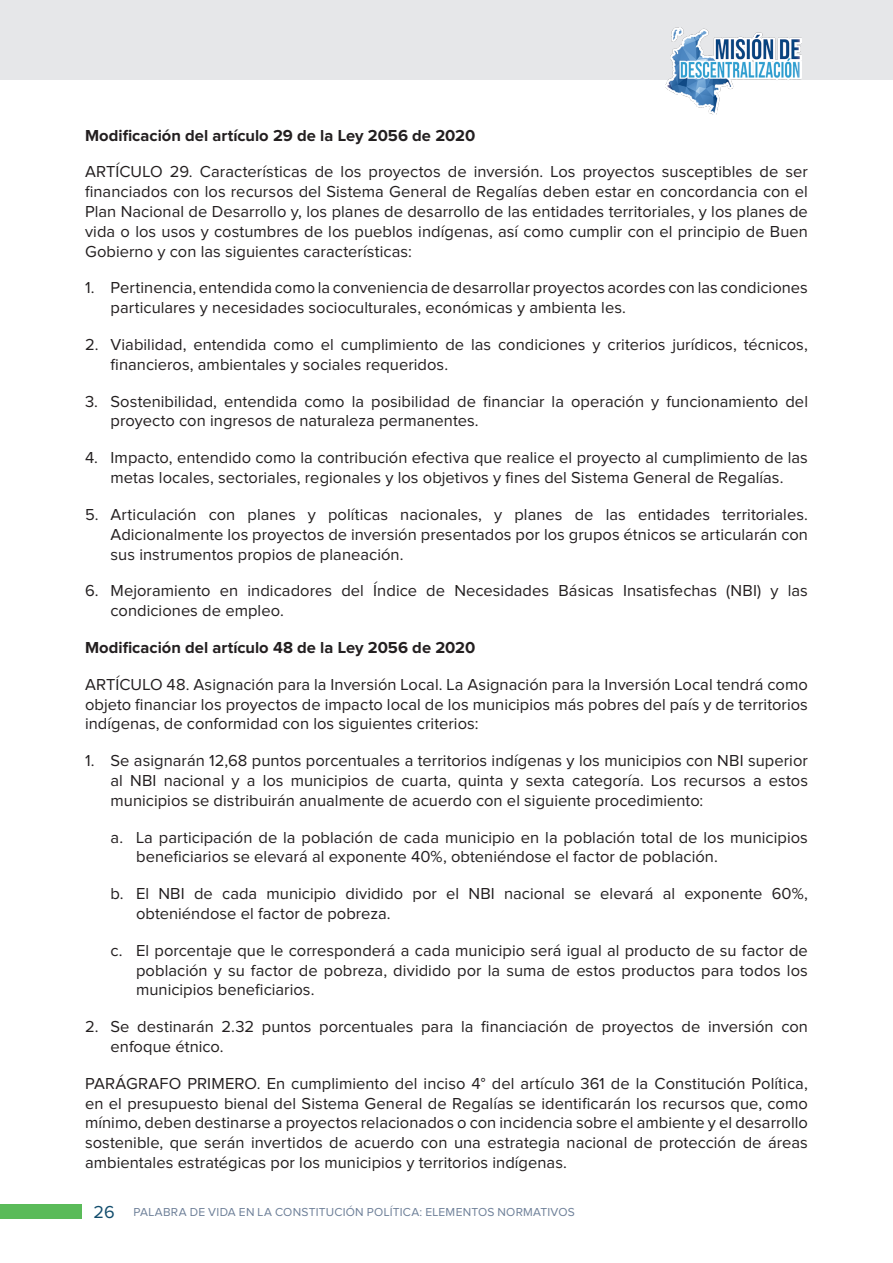
<style>
.page{position:relative;width:893px;height:1263px;background:#fff}
.page>*{position:absolute;margin:0;border:0;box-sizing:border-box;transform-origin:0 0}
.PARRAFO_1{font:16.5px/19.8px "Proxima Nova";color:#231f20}
.PARRAFO_1-2{font:700 16.5px "Proxima Nova";color:#231f20}
.t1{font:12px "Proxima Nova";letter-spacing:.02em;color:#6d7f98}
.s1{font-size:18px;color:#124d6d}
</style>
<div class="page">
<div style="left:0;top:0;width:893px;height:80px;background:#e6e7e9"></div>
<img style="left:665px;top:28px;width:136px;height:87px">
<div style="left:0;top:1204px;width:81px;height:14px;background:#5abb59"></div>
<p class="PARRAFO_1-2" style="left:85px;top:126px;width:392px">Modificación del artículo 29 de la Ley 2056 de 2020</p>
<p class="PARRAFO_1" style="left:85px;top:162px;width:724px;text-align:justify">ARTÍCULO 29. Características de los proyectos de inversión. Los proyectos susceptibles de ser financiados con los recursos del Sistema General de Regalías deben estar en concordancia con el Plan Nacional de Desarrollo y, los planes de desarrollo de las entidades territoriales, y los planes de vida o los usos y costumbres de los pueblos indígenas, así como cumplir con el principio de Buen Gobierno y con las siguientes características:</p>
<p class="PARRAFO_1" style="left:111px;top:278px;width:699px;text-indent:-26px">1. Pertinencia, entendida como la conveniencia de desarrollar proyectos acordes con las condiciones particulares y necesidades socioculturales, económicas y ambienta les.</p>
<p class="PARRAFO_1" style="left:111px;top:335px;width:699px;text-indent:-26px">2. Viabilidad, entendida como el cumplimiento de las condiciones y criterios jurídicos, técnicos, financieros, ambientales y sociales requeridos.</p>
<p class="PARRAFO_1" style="left:111px;top:392px;width:699px;text-indent:-26px">3. Sostenibilidad, entendida como la posibilidad de financiar la operación y funcionamiento del proyecto con ingresos de naturaleza permanentes.</p>
<p class="PARRAFO_1" style="left:85px;top:448px;width:724px;text-align:center">4. Impacto, entendido como la contribución efectiva que realice el proyecto al cumplimiento de las metas locales, sectoriales, regionales y los objetivos y fines del Sistema General de Regalías.</p>
<p class="PARRAFO_1" style="left:111px;top:505px;width:699px;text-align:justify;text-indent:-26px">5. Articulación con planes y políticas nacionales, y planes de las entidades territoriales.<br>Adicionalmente los proyectos de inversión presentados por los grupos étnicos se articularán con sus instrumentos propios de planeación.</p>
<p class="PARRAFO_1" style="left:111px;top:581px;width:699px;text-indent:-26px">6. Mejoramiento en indicadores del Índice de Necesidades Básicas Insatisfechas (NBI) y las condiciones de empleo.</p>
<p class="PARRAFO_1-2" style="left:85px;top:638px;width:392px">Modificación del artículo 48 de la Ley 2056 de 2020</p>
<p class="PARRAFO_1" style="left:85px;top:675px;width:724px;text-align:justify">ARTÍCULO 48. Asignación para la Inversión Local. La Asignación para la Inversión Local tendrá como objeto financiar los proyectos de impacto local de los municipios más pobres del país y de territorios indígenas, de conformidad con los siguientes criterios:</p>
<p class="PARRAFO_1" style="left:111px;top:751px;width:699px;text-align:justify;text-indent:-26px">1. Se asignarán 12,68 puntos porcentuales a territorios indígenas y los municipios con NBI superior al NBI nacional y a los municipios de cuarta, quinta y sexta categoría. Los recursos a estos municipios se distribuirán anualmente de acuerdo con el siguiente procedimiento:</p>
<p class="PARRAFO_1" style="left:136px;top:827px;width:673px;text-indent:-26px">a. La participación de la población de cada municipio en la población total de los municipios beneficiarios se elevará al exponente 40%, obteniéndose el factor de población.</p>
<p class="PARRAFO_1" style="left:136px;top:884px;width:673px;text-indent:-26px">b. El NBI de cada municipio dividido por el NBI nacional se elevará al exponente 60%, obteniéndose el factor de pobreza.</p>
<p class="PARRAFO_1" style="left:136px;top:941px;width:673px;text-align:justify;text-indent:-26px">c. El porcentaje que le corresponderá a cada municipio será igual al producto de su factor de población y su factor de pobreza, dividido por la suma de estos productos para todos los municipios beneficiarios.</p>
<p class="PARRAFO_1" style="left:111px;top:1017px;width:699px;text-indent:-26px">2. Se destinarán 2.32 puntos porcentuales para la financiación de proyectos de inversión con enfoque étnico.</p>
<p class="PARRAFO_1" style="left:85px;top:1074px;width:724px;text-align:justify">PARÁGRAFO PRIMERO. En cumplimiento del inciso 4° del artículo 361 de la Constitución Política, en el presupuesto bienal del Sistema General de Regalías se identificarán los recursos que, como mínimo, deben destinarse a proyectos relacionados o con incidencia sobre el ambiente y el desarrollo sostenible, que serán invertidos de acuerdo con una estrategia nacional de protección de áreas ambientales estratégicas por los municipios y territorios indígenas.</p>
<p class="t1" style="left:94px;top:1205px;width:483px"><span class="s1">26</span> PALABRA DE VIDA EN LA CONSTITUCIÓN POLÍTICA: ELEMENTOS NORMATIVOS</p>
</div>
